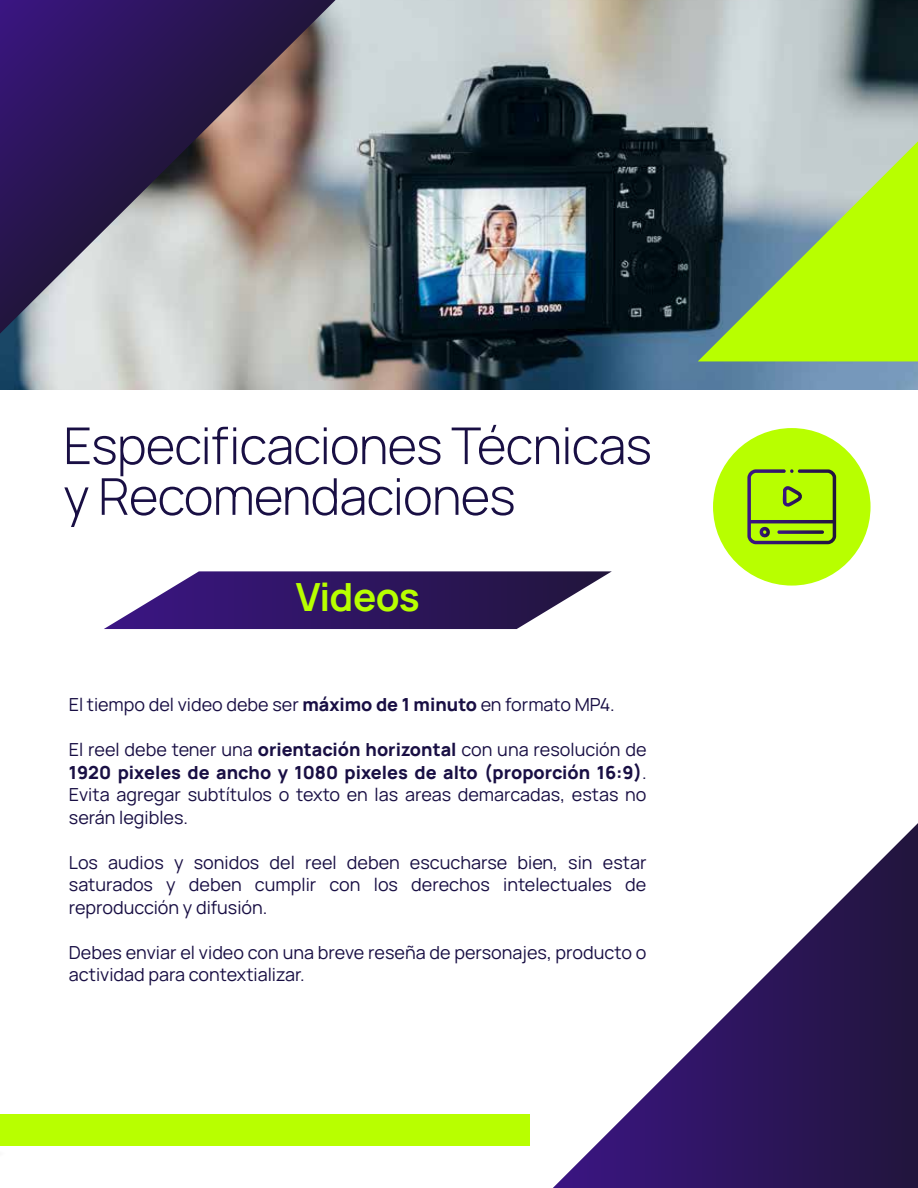
<style>
.page{position:relative;width:918px;height:1188px;background:#fff}
.page>*{position:absolute;margin:0;border:0;box-sizing:border-box;transform-origin:0 0}
.t1{font:300 50.7px/50.7px "Manrope";letter-spacing:-.015em;color:#190f44}
.t2{font:700 38.85px "Manrope";letter-spacing:-.015em;color:#b8ff00}
.t3{font:18px/22.5px "Manrope";color:#190f44;text-align:justify}
.s1{font-weight:800}
</style>
<div class="page">
<svg style="left:553px;top:823px;width:365px;height:365px"></svg>
<div style="left:0;top:1114px;width:530px;height:32px;background:#b8ff00"></div>
<img style="left:0;top:0;width:918px;height:390px">
<svg style="left:0;top:0;width:336px;height:334px"></svg>
<svg style="left:698px;top:141px;width:220px;height:220px"></svg>
<svg style="left:104px;top:571px;width:508px;height:58px"></svg>
<div style="left:713px;top:428px;width:158px;height:158px;background:#b8ff00;border-radius:50%"></div>
<svg style="left:747px;top:469px;width:89px;height:75px"></svg>
<h1 class="t1" style="left:63px;top:418px;width:590px">Especificaciones Técnicas y Recomendaciones</h1>
<h2 class="t2" style="left:296px;top:564px;width:125px">Videos</h2>
<p class="t3" style="left:69px;top:692px;width:547px">El tiempo del video debe ser <span class="s1">máximo de 1 minuto</span> en formato MP4.</p>
<p class="t3" style="left:69px;top:737px;width:579px">El reel debe tener una <span class="s1">orientación horizontal</span> con una resolución de <span class="s1">1920 pixeles de ancho y 1080 pixeles de alto (proporción 16:9)</span>.<br>Evita agregar subtítulos o texto en las areas demarcadas, estas no serán legibles.</p>
<p class="t3" style="left:69px;top:850px;width:579px">Los audios y sonidos del reel deben escucharse bien, sin estar saturados y deben cumplir con los derechos intelectuales de reproducción y difusión.</p>
<p class="t3" style="left:69px;top:940px;width:579px">Debes enviar el video con una breve reseña de personajes, producto o actividad para contextializar.</p>
</div>
